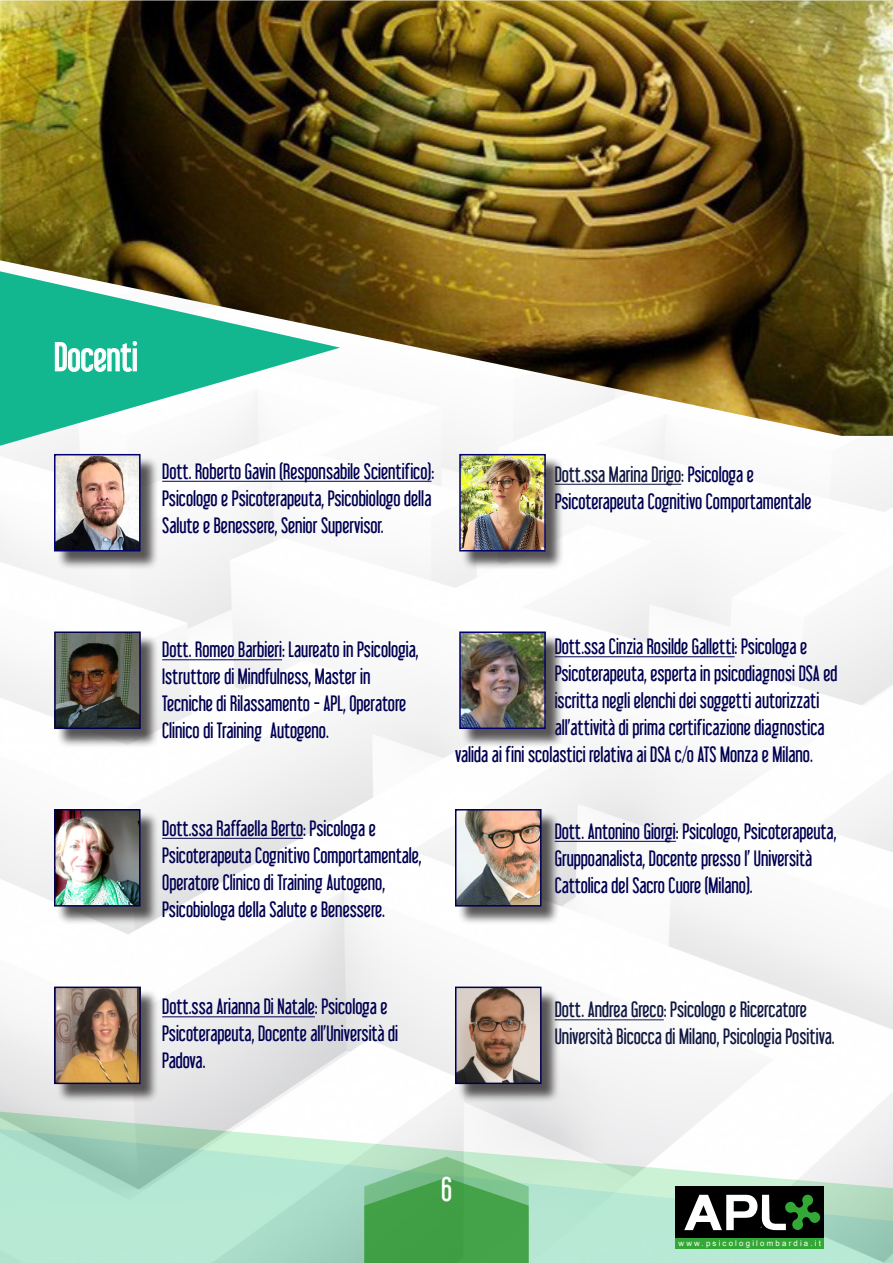
<style>
.page{position:relative;width:893px;height:1263px;background:#fff}
.page>*{position:absolute;margin:0;border:0;box-sizing:border-box;transform-origin:0 0}
.t1{font:36px "Libel Suit";color:#fff}
.t2{font:30px "Libel Suit";color:#fff}
.t3{font:19.5px/27px "Libel Suit";color:#000051}
.t4{font:19.5px/27px "Libel Suit";color:#101740}
.t5{font:7.8px "Arial";letter-spacing:.28em;color:#fff}
.s1{color:#10173f}
</style>
<div class="page">
<img style="left:0;top:436px;width:893px;height:826px">
<svg style="left:364px;top:1157px;width:165px;height:106px;background:#5daf65"></svg>
<div style="left:676px;top:1187px;width:148px;height:51px;background:#000"></div>
<div style="left:676px;top:1238px;width:148px;height:11px;background:#34a836"></div>
<svg style="left:684px;top:1195px;width:136px;height:35px"></svg>
<svg style="left:0;top:436px;width:340px;height:10px"></svg>
<hr style="left:162px;top:481px;width:269px;height:1px;background:#000051">
<hr style="left:162px;top:659px;width:120px;height:1px;background:#000051">
<hr style="left:162px;top:838px;width:141px;height:1px;background:#000051">
<hr style="left:162px;top:1016px;width:153px;height:1px;background:#000051">
<img style="left:0;top:0;width:893px;height:436px">
<div style="left:56px;top:634px;width:104px;height:114px;background:#231f20;opacity:.75"></div>
<img style="left:57px;top:634px;width:81px;height:92px">
<div style="left:54px;top:631px;width:87px;height:98px;border:2px solid #000051"></div>
<div style="left:56px;top:456px;width:103px;height:114px;background:#231f20;opacity:.75"></div>
<img style="left:57px;top:457px;width:81px;height:91px">
<div style="left:54px;top:454px;width:87px;height:97px;border:2px solid #00006f"></div>
<div style="left:56px;top:811px;width:103px;height:114px;background:#231f20;opacity:.75"></div>
<img style="left:57px;top:812px;width:81px;height:91px">
<div style="left:54px;top:809px;width:87px;height:97px;border:2px solid #000051"></div>
<div style="left:56px;top:989px;width:104px;height:114px;background:#231f20;opacity:.75"></div>
<img style="left:57px;top:989px;width:81px;height:92px">
<div style="left:54px;top:986px;width:87px;height:98px;border:2px solid #000051"></div>
<hr style="left:555px;top:484px;width:126px;height:1px;background:#10173f">
<hr style="left:555px;top:656px;width:180px;height:1px;background:#000051">
<hr style="left:555px;top:841px;width:121px;height:1px;background:#000051">
<hr style="left:555px;top:1019px;width:109px;height:1px;background:#101740">
<div style="left:461px;top:456px;width:104px;height:114px;background:#231f20;opacity:.75"></div>
<img style="left:462px;top:457px;width:81px;height:91px">
<div style="left:459px;top:454px;width:87px;height:97px;border:2px solid #00006f"></div>
<div style="left:461px;top:634px;width:104px;height:114px;background:#231f20;opacity:.75"></div>
<img style="left:462px;top:634px;width:81px;height:92px">
<div style="left:459px;top:631px;width:87px;height:98px;border:2px solid #00006f"></div>
<div style="left:457px;top:811px;width:103px;height:114px;background:#231f20;opacity:.75"></div>
<img style="left:458px;top:812px;width:81px;height:91px">
<div style="left:455px;top:809px;width:87px;height:97px;border:2px solid #000051"></div>
<div style="left:457px;top:989px;width:103px;height:114px;background:#231f20;opacity:.75"></div>
<img style="left:458px;top:989px;width:81px;height:92px">
<div style="left:455px;top:986px;width:87px;height:98px;border:2px solid #000051"></div>
<p class="t1" style="left:54px;top:335px;width:85px">Docenti</p>
<p class="t3" style="left:162px;top:458px;width:274px">Dott. Roberto Gavin (Responsabile Scientifico):<br>Psicologo e Psicoterapeuta, Psicobiologo della<br>Salute e Benessere, Senior Supervisor.</p>
<p class="t3" style="left:555px;top:461px;width:258px"><span class="s1">Dott.ssa Marina Drigo:</span> Psicologa e<br>Psicoterapeuta Cognitivo Comportamentale</p>
<p class="t3" style="left:162px;top:636px;width:258px">Dott. Romeo Barbieri: Laureato in Psicologia,<br>Istruttore di Mindfulness, Master in</p>
<p class="t3" style="left:162px;top:690px;width:246px">Tecniche di Rilassamento - APL, Operatore<br>Clinico di Training Autogeno.</p>
<p class="t3" style="left:162px;top:815px;width:261px">Dott.ssa Raffaella Berto: Psicologa e Psicoterapeuta Cognitivo Comportamentale, Operatore Clinico di Training Autogeno, Psicobiologa della Salute e Benessere.</p>
<p class="t3" style="left:162px;top:993px;width:237px">Dott.ssa Arianna Di Natale: Psicologa e<br>Psicoterapeuta, Docente all’Università di<br>Padova.</p>
<p class="t3" style="left:555px;top:633px;width:254px">Dott.ssa Cinzia Rosilde Galletti: Psicologa e</p>
<p class="t3" style="left:555px;top:660px;width:284px">Psicoterapeuta, esperta in psicodiagnosi DSA ed</p>
<p class="t3" style="left:555px;top:687px;width:266px">iscritta negli elenchi dei soggetti autorizzati</p>
<p class="t3" style="left:555px;top:714px;width:271px">all’attività di prima certificazione diagnostica</p>
<p class="t3" style="left:455px;top:741px;width:359px">valida ai fini scolastici relativa ai DSA c/o ATS Monza e Milano.</p>
<p class="t3" style="left:555px;top:818px;width:283px">Dott. Antonino Giorgi: Psicologo, Psicoterapeuta,<br>Gruppoanalista, Docente presso l’ Università<br>Cattolica del Sacro Cuore (Milano).</p>
<p class="t4" style="left:555px;top:996px;width:281px">Dott. Andrea Greco: Psicologo e Ricercatore<br>Università Bicocca di Milano, Psicologia Positiva.</p>
<h2 class="t2" style="left:441px;top:1172px;width:12px">6</h2>
<p class="t5" style="left:678px;top:1238px;width:144px">www.psicologilombardia.it</p>
</div>
